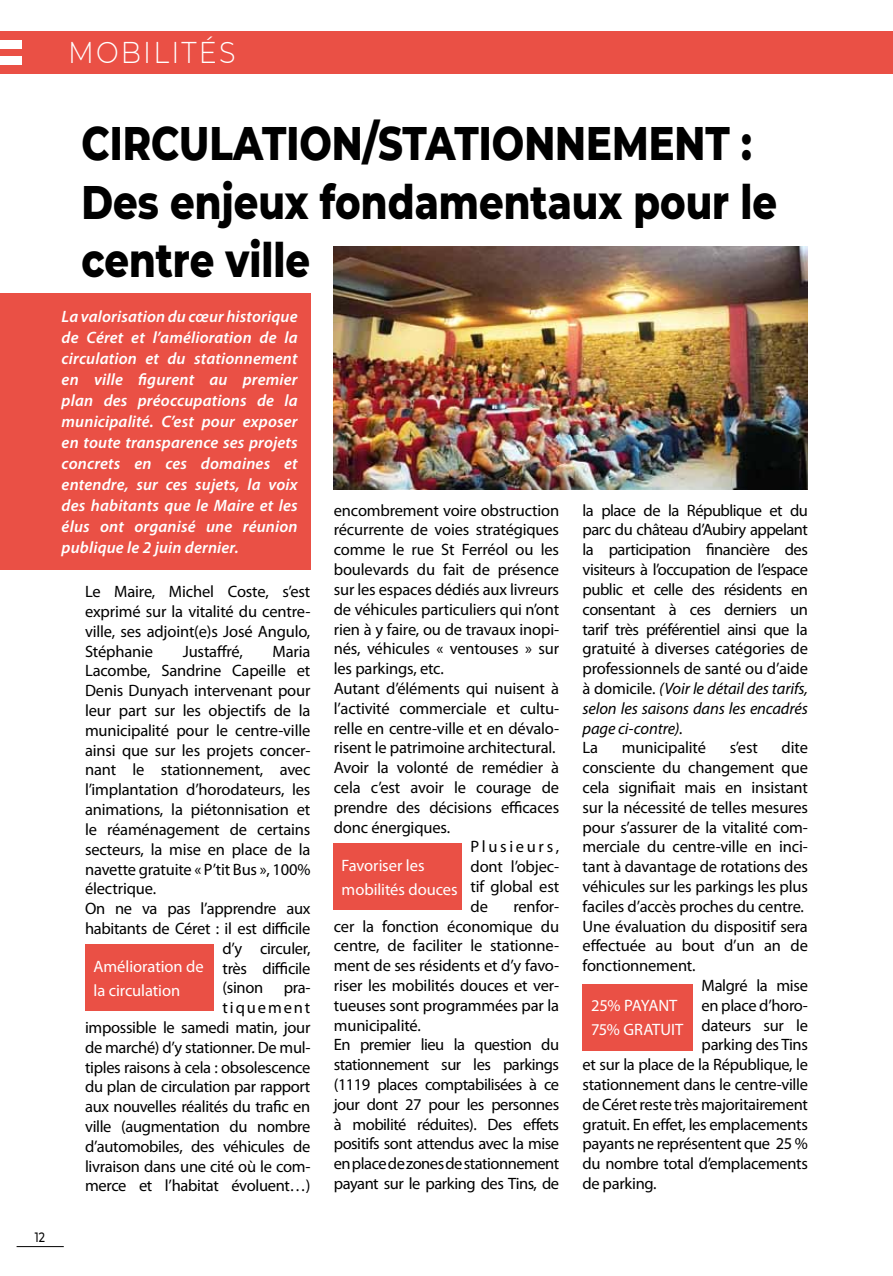
<style>
.page{position:relative;width:893px;height:1276px;background:#fff}
.page>*{position:absolute;margin:0;border:0;box-sizing:border-box;transform-origin:0 0}
.t1{font:800 48px/58.5px "Montserrat";color:#000;scale:.8 1}
.t2{font:300 30px "Montserrat";letter-spacing:.08em;color:#fff;scale:.9 1}
.t3{font:16.5px/19.8px "Myriad Pro";letter-spacing:-.01em;color:#000;text-align:justify}
.t4{font:16.5px/19.8px "Myriad Pro";letter-spacing:-.03em;color:#000}
.t5{font:italic 600 16.5px/21px "Myriad Pro";letter-spacing:.01em;color:#fff;text-align:justify}
.t6{font:16.5px/24px "Myriad Pro";letter-spacing:-.005em;color:#fff}
.t7{font:16.5px "Myriad Pro";letter-spacing:.16em;color:#000}
.t8{font:16.5px "Myriad Pro";letter-spacing:.115em;color:#000}
.t9{font:500 13.5px "Montserrat";color:#000;scale:.8 1}
.s1{font-style:italic}
</style>
<div class="page">
<img style="left:333px;top:247px;width:475px;height:242px">
<hr style="left:17px;top:1246px;width:47px;height:1px;background:#000">
<div style="left:0;top:31px;width:893px;height:42px;background:#ea5045"></div>
<div style="left:0;top:40px;width:21px;height:9px;background:#fff"></div>
<div style="left:0;top:56px;width:21px;height:9px;background:#fff"></div>
<div style="left:0;top:293px;width:310px;height:277px;background:#ea5045"></div>
<div style="left:583px;top:984px;width:110px;height:66px;background:#ea5045"></div>
<div style="left:85px;top:944px;width:129px;height:67px;background:#ea5045"></div>
<div style="left:333px;top:843px;width:129px;height:67px;background:#ea5045"></div>
<h2 class="t2" style="left:68px;top:32px;width:188px">Mobilités</h2>
<p class="t9" style="left:35px;top:1227px;width:14px">12</p>
<h1 class="t1" style="left:81px;top:111px;width:156px">CIRCULATION</h1>
<h1 class="t1" style="left:363px;top:111px;width:54px">/STATIONNEMENT</h1>
<h1 class="t1" style="left:81px;top:111px;width:871px;text-indent:659px">:<br>Des enjeux fondamentaux pour le centre ville</h1>
<p class="t5" style="left:62px;top:306px;width:238px">La valorisation du cœur historique de Céret et l’amélioration de la circulation et du stationnement en ville figurent au premier plan des préoccupations de la municipalité. C’est pour exposer en toute transparence ses projets concrets en ces domaines et entendre, sur ces sujets, la voix des habitants que le Maire et les élus ont organisé une réunion publique le 2 juin dernier.</p>
<p class="t3" style="left:85px;top:581px;width:227px">Le Maire, Michel Coste, s’est exprimé sur la vitalité du centre&shy;ville, ses adjoint(e)s José Angulo, Stéphanie</p>
<p class="t3" style="left:183px;top:641px;width:62px">Justaffré,</p>
<p class="t3" style="left:272px;top:641px;width:39px">Maria</p>
<p class="t3" style="left:85px;top:661px;width:227px">Lacombe, Sandrine Capeille et</p>
<p class="t3" style="left:85px;top:680px;width:227px">Denis Dunyach intervenant pour</p>
<p class="t3" style="left:85px;top:700px;width:227px">leur part sur les objectifs de la</p>
<p class="t3" style="left:85px;top:720px;width:227px">municipalité pour le centre-ville</p>
<p class="t3" style="left:85px;top:740px;width:227px">ainsi que sur les projets concer-</p>
<p class="t3" style="left:85px;top:760px;width:227px">nant le stationnement, avec</p>
<p class="t3" style="left:85px;top:779px;width:227px">l’implantation d’horodateurs, les</p>
<p class="t3" style="left:85px;top:799px;width:227px">animations, la piétonnisation et</p>
<p class="t3" style="left:85px;top:819px;width:227px">le réaménagement de certains</p>
<p class="t3" style="left:85px;top:839px;width:227px">secteurs, la mise en place de la</p>
<p class="t3" style="left:85px;top:859px;width:227px">navette gratuite « P’tit Bus », 100%</p>
<p class="t3" style="left:85px;top:878px;width:73px">électrique.</p>
<p class="t3" style="left:85px;top:898px;width:227px">On ne va pas l’apprendre aux</p>
<p class="t3" style="left:85px;top:918px;width:227px">habitants de Céret : il est difficile</p>
<p class="t3" style="left:223px;top:938px;width:89px">d’y circuler,</p>
<p class="t3" style="left:223px;top:958px;width:89px">très difficile</p>
<p class="t3" style="left:223px;top:977px;width:89px">(sinon pra-</p>
<p class="t8" style="left:223px;top:997px;width:89px">tiquement</p>
<p class="t3" style="left:85px;top:1017px;width:227px">impossible le samedi matin, jour</p>
<p class="t3" style="left:85px;top:1037px;width:227px">de marché) d’y stationner. De mul-</p>
<p class="t3" style="left:85px;top:1057px;width:227px">tiples raisons à cela : obsolescence</p>
<p class="t3" style="left:85px;top:1076px;width:227px">du plan de circulation par rapport</p>
<p class="t3" style="left:85px;top:1096px;width:227px">aux nouvelles réalités du trafic en</p>
<p class="t3" style="left:85px;top:1116px;width:227px">ville (augmentation du nombre</p>
<p class="t3" style="left:85px;top:1136px;width:227px">d’automobiles, des véhicules de</p>
<p class="t3" style="left:85px;top:1156px;width:227px">livraison dans une cité où le com-</p>
<p class="t3" style="left:85px;top:1175px;width:227px">merce et l’habitat évoluent…)</p>
<p class="t6" style="left:94px;top:954px;width:112px">Amélioration de la circulation</p>
<p class="t3" style="left:334px;top:500px;width:227px">encombrement voire obstruction</p>
<p class="t3" style="left:334px;top:520px;width:227px">récurrente de voies stratégiques</p>
<p class="t3" style="left:334px;top:539px;width:227px">comme le rue St Ferréol ou les</p>
<p class="t3" style="left:334px;top:559px;width:227px">boulevards du fait de présence</p>
<p class="t3" style="left:334px;top:579px;width:227px">sur les espaces dédiés aux livreurs</p>
<p class="t3" style="left:334px;top:599px;width:227px">de véhicules particuliers qui n’ont</p>
<p class="t3" style="left:334px;top:619px;width:227px">rien à y faire, ou de travaux inopi-</p>
<p class="t3" style="left:334px;top:638px;width:227px">nés, véhicules « ventouses » sur</p>
<p class="t3" style="left:334px;top:658px;width:111px">les parkings, etc.</p>
<p class="t3" style="left:334px;top:678px;width:227px">Autant d’éléments qui nuisent à</p>
<p class="t3" style="left:334px;top:698px;width:227px">l’activité commerciale et cultu-</p>
<p class="t3" style="left:334px;top:718px;width:227px">relle en centre-ville et en dévalo-</p>
<p class="t3" style="left:334px;top:737px;width:223px">risent le patrimoine architectural.</p>
<p class="t3" style="left:334px;top:757px;width:227px">Avoir la volonté de remédier à</p>
<p class="t3" style="left:334px;top:777px;width:227px">cela c’est avoir le courage de</p>
<p class="t3" style="left:334px;top:797px;width:227px">prendre des décisions efficaces</p>
<p class="t3" style="left:334px;top:817px;width:118px">donc énergiques.</p>
<p class="t7" style="left:471px;top:836px;width:90px">Plusieurs,</p>
<p class="t3" style="left:471px;top:856px;width:90px">dont l’objec-</p>
<p class="t3" style="left:471px;top:876px;width:90px">tif global est</p>
<p class="t3" style="left:471px;top:896px;width:19px">de</p>
<p class="t6" style="left:342px;top:853px;width:118px">Favoriser les mobilités douces</p>
<p class="t4" style="left:334px;top:896px;width:227px;text-indent:180px">renfor&shy;cer la fonction économique du centre, de faciliter le stationne&shy;ment de ses résidents et d’y favo&shy;riser les mobilités douces et ver&shy;tueuses sont programmées par la municipalité.<br>En premier lieu la question du stationnement sur les parkings (1119 places comptabilisées à ce jour dont 27 pour les personnes à mobilité réduites). Des effets positifs sont attendus avec la mise en place de zones de stationnement payant sur le parking des Tins, de</p>
<p class="t3" style="left:583px;top:500px;width:227px">la place de la République et du parc du château d’Aubiry appelant la participation financière des visiteurs à l’occupation de l’espace public et celle des résidents en consentant à ces derniers un tarif très préférentiel ainsi que la gratuité à diverses catégories de professionnels de santé ou d’aide à domicile. <span class="s1">(Voir le détail des tarifs, selon les saisons dans les encadrés page ci-contre).</span></p>
<p class="t3" style="left:583px;top:737px;width:17px">La</p>
<p class="t3" style="left:622px;top:737px;width:86px">municipalité</p>
<p class="t3" style="left:730px;top:737px;width:30px">s’est</p>
<p class="t3" style="left:782px;top:737px;width:28px">dite</p>
<p class="t3" style="left:583px;top:757px;width:227px">consciente du changement que</p>
<p class="t3" style="left:583px;top:777px;width:227px">cela signifiait mais en insistant</p>
<p class="t3" style="left:583px;top:797px;width:227px">sur la nécessité de telles mesures</p>
<p class="t3" style="left:583px;top:817px;width:227px">pour s’assurer de la vitalité com-</p>
<p class="t3" style="left:583px;top:836px;width:227px">merciale du centre-ville en inci-</p>
<p class="t3" style="left:583px;top:856px;width:227px">tant à davantage de rotations des</p>
<p class="t3" style="left:583px;top:876px;width:227px">véhicules sur les parkings les plus</p>
<p class="t3" style="left:583px;top:896px;width:223px">faciles d’accès proches du centre.</p>
<p class="t3" style="left:583px;top:916px;width:227px">Une évaluation du dispositif sera</p>
<p class="t3" style="left:583px;top:935px;width:227px">effectuée au bout d’un an de</p>
<p class="t3" style="left:583px;top:955px;width:115px">fonctionnement.</p>
<p class="t3" style="left:702px;top:975px;width:108px">Malgré la mise</p>
<p class="t3" style="left:702px;top:995px;width:108px">en place d’horo-</p>
<p class="t3" style="left:702px;top:1015px;width:108px">dateurs sur le</p>
<p class="t3" style="left:702px;top:1034px;width:108px">parking des Tins</p>
<p class="t3" style="left:583px;top:1054px;width:227px">et sur la place de la République, le</p>
<p class="t3" style="left:583px;top:1074px;width:227px">stationnement dans le centre-ville</p>
<p class="t3" style="left:583px;top:1094px;width:227px">de Céret reste très majoritairement</p>
<p class="t3" style="left:583px;top:1114px;width:227px">gratuit. En effet, les emplacements</p>
<p class="t3" style="left:583px;top:1133px;width:227px">payants ne représentent que 25 %</p>
<p class="t3" style="left:583px;top:1153px;width:227px">du nombre total d’emplacements</p>
<p class="t3" style="left:583px;top:1173px;width:76px">de parking.</p>
<p class="t6" style="left:591px;top:993px;width:94px">25% PAYANT<br>75% GRATUIT</p>
</div>
